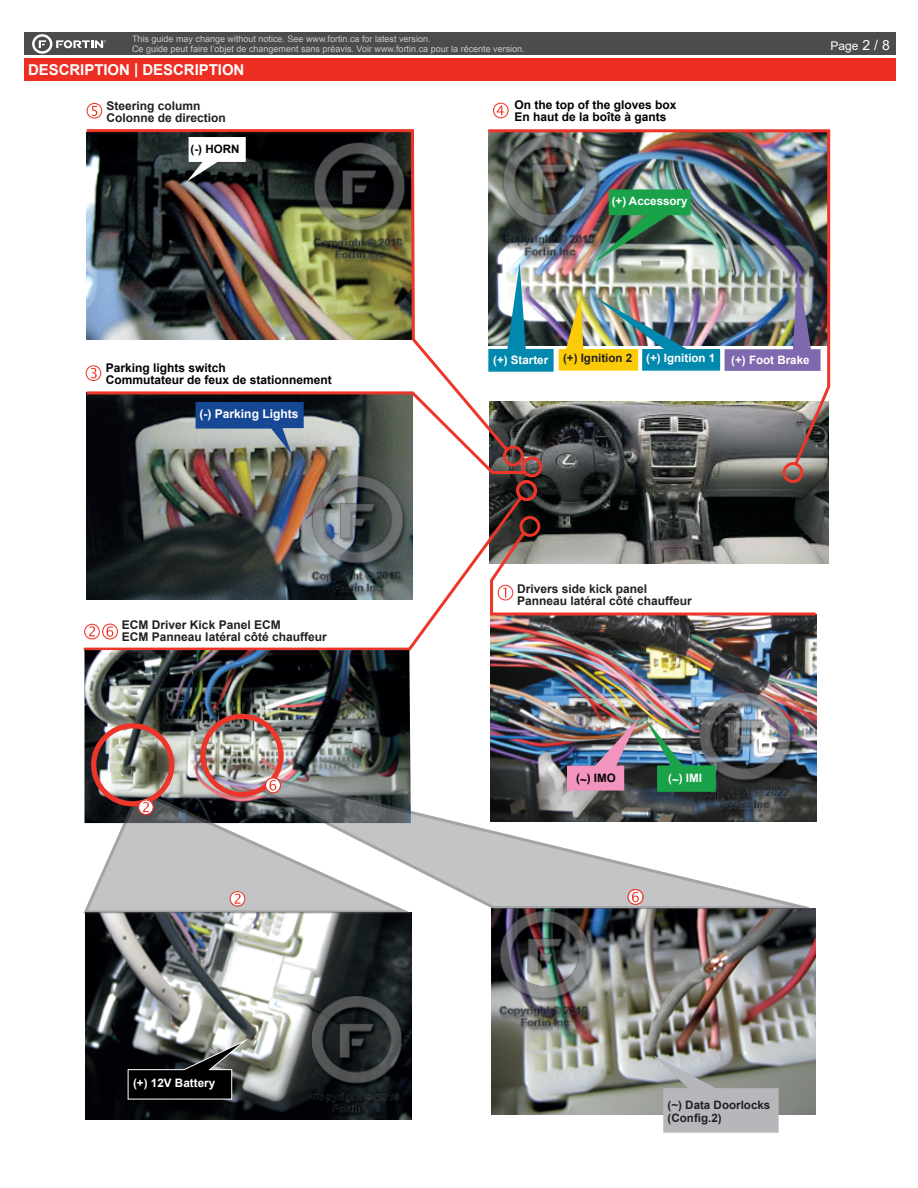
<style>
.page{position:relative;width:918px;height:1188px;background:#fff}
.page>*{position:absolute;margin:0;border:0;box-sizing:border-box;transform-origin:0 0}
.t1{font:700 15px "Arial";letter-spacing:-.005em;color:#fff}
.t2{font:700 12px/12px "Arial";color:#231f20}
.t3{font:700 12px/12px "Arial";color:#000001}
.t4{font:700 12px "Arial";color:#fff}
.t5{font:12px "Arial";color:#fff}
.t6{font:700 11.7px "Arial";color:#fff}
.t7{font:700 11.55px/13px "Arial";color:#231f20}
.t8{font:700 11.55px "Arial";color:#fff}
.t9{font:700 11.55px "Arial";color:#000001}
.t10{font:9px/9.8px "Arial";color:#c7c8ca}
.s1{font-size:13.95px}
.s2{color:#fff}
</style>
<div class="page">
<div style="left:24px;top:33px;width:872px;height:22px;background:#4b4c4d"></div>
<div style="left:24px;top:58px;width:872px;height:23px;background:#ee2e22"></div>
<svg style="left:32px;top:34px;width:74px;height:20px"></svg>
<img style="left:490px;top:617px;width:326px;height:204px">
<img style="left:87px;top:476px;width:326px;height:17px">
<img style="left:490px;top:468px;width:339px;height:95px">
<img style="left:567px;top:718px;width:72px;height:60px">
<img style="left:645px;top:718px;width:71px;height:60px">
<div style="left:783px;top:462px;width:20px;height:21px;border:3px solid #ee3529;border-radius:50%"></div>
<div style="left:522px;top:456px;width:20px;height:21px;border:3px solid #ee3529;border-radius:50%"></div>
<img style="left:86px;top:455px;width:442px;height:21px">
<div style="left:519px;top:516px;width:21px;height:21px;border:3px solid #ee3529;border-radius:50%"></div>
<svg style="left:525px;top:529px;width:294px;height:88px"></svg>
<img style="left:85px;top:913px;width:326px;height:207px">
<svg style="left:127px;top:1037px;width:124px;height:63px;background:#3a3c3b"></svg>
<img style="left:485px;top:129px;width:346px;height:339px">
<svg style="left:83px;top:493px;width:442px;height:159px"></svg>
<img style="left:84px;top:650px;width:327px;height:127px">
<img style="left:491px;top:909px;width:325px;height:206px">
<svg style="left:653px;top:1055px;width:126px;height:78px;background:#aaacad"></svg>
<svg style="left:412px;top:778px;width:397px;height:131px"></svg>
<div style="left:200px;top:714px;width:84px;height:83px;border:5px solid #ee3529;border-radius:50%"></div>
<div style="left:91px;top:723px;width:83px;height:83px;border:5px solid #ee3529;border-radius:50%"></div>
<svg style="left:493px;top:103px;width:16px;height:15px"></svg>
<div style="left:516px;top:480px;width:21px;height:21px;border:3px solid #ee3529;border-radius:50%"></div>
<svg style="left:84px;top:624px;width:34px;height:15px"></svg>
<img style="left:85px;top:129px;width:427px;height:326px">
<svg style="left:187px;top:137px;width:59px;height:45px"></svg>
<div style="left:503px;top:446px;width:21px;height:20px;border:3px solid #ee3529;border-radius:50%"></div>
<svg style="left:87px;top:103px;width:15px;height:16px"></svg>
<svg style="left:83px;top:777px;width:329px;height:136px"></svg>
<svg style="left:628px;top:889px;width:15px;height:16px"></svg>
<p class="t10" style="left:132px;top:34px;width:394px">This guide may change without notice. See www.fortin.ca for latest version.<br>Ce guide peut faire l’objet de changement sans préavis. Voir www.fortin.ca pour la récente version.</p>
<h1 class="t1" style="left:28px;top:59px;width:218px">DESCRIPTION | DESCRIPTION</h1>
<h2 class="t2" style="left:107px;top:100px;width:121px">Steering column<br>Colonne de direction</h2>
<p class="t9" style="left:191px;top:141px;width:50px">(-) HORN</p>
<h2 class="t3" style="left:514px;top:99px;width:164px">On the top of the gloves box<br>En haut de la boîte à gants</h2>
<p class="t8" style="left:612px;top:193px;width:77px">(+) Accessory</p>
<h2 class="t5" style="left:831px;top:38px;width:61px">Page <span class="s1">2 / 8</span></h2>
<h2 class="t3" style="left:106px;top:362px;width:228px">Parking lights switch<br>Commutateur de feux de stationnement</h2>
<h2 class="t4" style="left:199px;top:405px;width:101px">(-) Parking Lights</h2>
<p class="t8" style="left:493px;top:351px;width:57px">(+) Starter</p>
<p class="t7" style="left:563px;top:352px;width:154px">(+) Ignition 2 <span class="s2">(+) Ignition 1</span></p>
<p class="t8" style="left:731px;top:351px;width:80px">(+) Foot Brake</p>
<h2 class="t2" style="left:122px;top:619px;width:206px">ECM Driver Kick Panel ECM<br>ECM Panneau latéral côté chauffeur</h2>
<h2 class="t2" style="left:517px;top:583px;width:176px">Drivers side kick panel<br>Panneau latéral côté chauffeur</h2>
<p class="t9" style="left:576px;top:770px;width:41px">(~) IMO</p>
<p class="t8" style="left:668px;top:770px;width:35px">(~) IMI</p>
<p class="t6" style="left:133px;top:1075px;width:84px">(+) 12V Battery</p>
<p class="t7" style="left:668px;top:1099px;width:104px">(~) Data Doorlocks (Config.2)</p>
</div>
